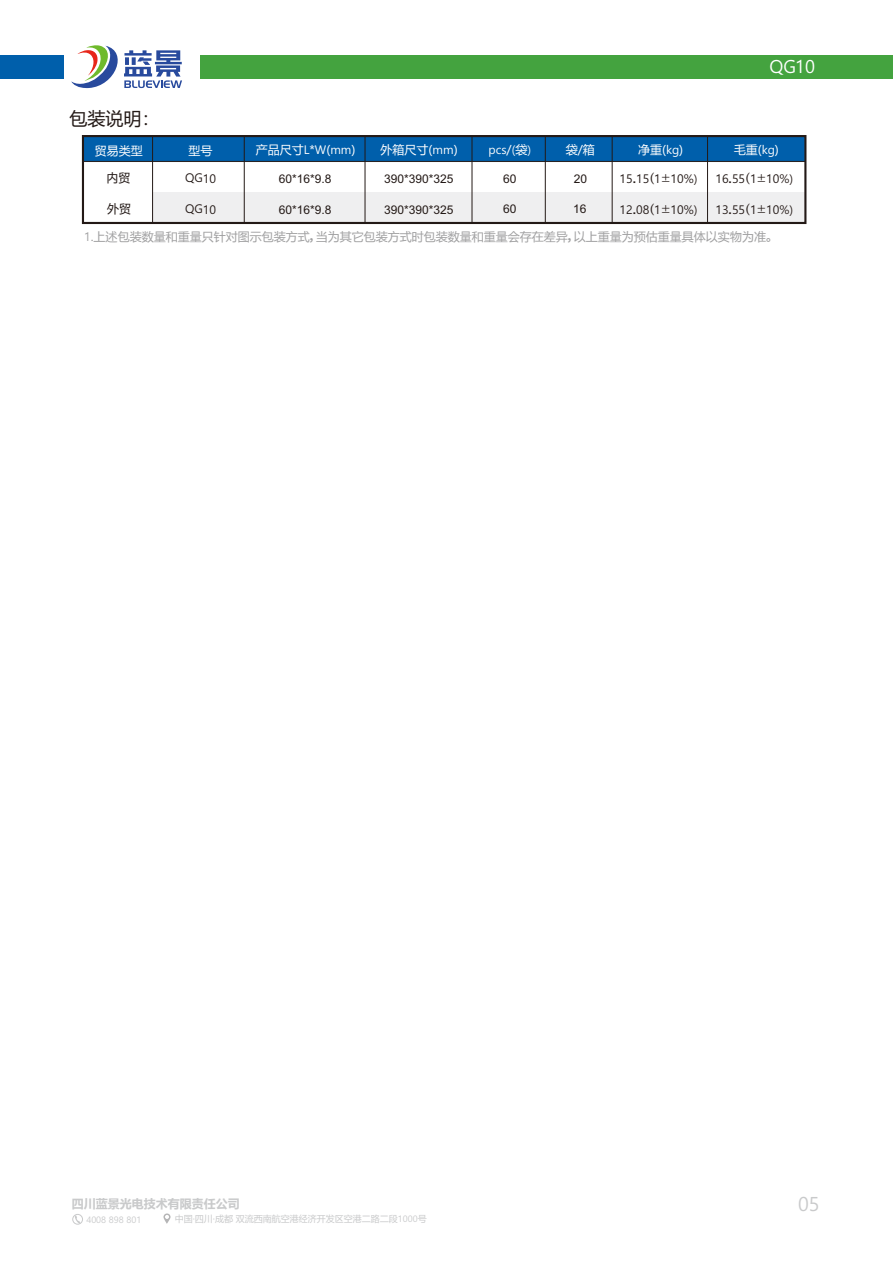
<style>
.page{position:relative;width:893px;height:1262px;background:#fff}
.page>*{position:absolute;margin:0;border:0;box-sizing:border-box;transform-origin:0 0}
.t1{font:19.5px "Malgun Gothic";color:#c9cacb}
.t2{font:18px "Microsoft Ya Hei";color:#231916}
.t3{font:18px "Malgun Gothic";color:#fff}
.t4{font:12px "Microsoft Ya Hei";color:#a0a0a1}
.t5{font:12px "Malgun Gothic";color:#231916}
.t6{font:12px "Arial";color:#231916}
.t7{font:12px "Microsoft Ya Hei";color:#fff}
.t8{font:700 12px "Microsoft Ya Hei";color:#c9cacb}
.t9{font:12px "Malgun Gothic";color:#fff}
.t10{font:12px "Microsoft Ya Hei";color:#231916}
.t11{font:9px "Microsoft Ya Hei";color:#c9cacb}
.t12{font:9px "Malgun Gothic";color:#c9cacb}
.s1{font-family:"Malgun Gothic"}
.s2{font-family:"Microsoft Ya Hei"}
.s3{font-family:"Yu Gothic";font-weight:700}
.s4{font-family:"Source Han Sans SC";font-weight:700}
</style>
<div class="page">
<div style="left:152px;top:192px;width:653px;height:31px;background:#efeff0"></div>
<svg style="left:75px;top:1216px;width:5px;height:6px"></svg>
<svg style="left:163px;top:1213px;width:7px;height:10px"></svg>
<div style="left:72px;top:1214px;width:11px;height:10px;border:1px solid #c9cacb;border-radius:50%"></div>
<svg style="left:85px;top:138px;width:718px;height:25px;background:#0a65ad"></svg>
<hr style="left:244px;top:136px;width:1px;height:87px;background:#231916">
<hr style="left:365px;top:136px;width:1px;height:87px;background:#231916">
<hr style="left:152px;top:136px;width:1px;height:87px;background:#231916">
<hr style="left:471px;top:136px;width:1px;height:87px;background:#231916">
<hr style="left:707px;top:136px;width:1px;height:87px;background:#231916">
<hr style="left:612px;top:136px;width:1px;height:87px;background:#231916">
<hr style="left:545px;top:136px;width:1px;height:87px;background:#231916">
<div style="left:0;top:55px;width:64px;height:23px;background:#005fab"></div>
<div style="left:200px;top:55px;width:693px;height:23px;background:#44a33f"></div>
<svg style="left:71px;top:45px;width:111px;height:44px"></svg>
<div style="left:82px;top:135px;width:724px;height:89px;border:2px solid #231916"></div>
<hr style="left:83px;top:161px;width:722px;height:1px;background:#231916">
<hr style="left:83px;top:223px;width:722px;height:1px;background:#231916">
<h2 class="t2" style="left:70px;top:110px;width:91px">包装说明：</h2>
<p class="t7" style="left:95px;top:145px;width:50px">贸易类型</p>
<p class="t10" style="left:106px;top:173px;width:25px">内贸</p>
<p class="t10" style="left:107px;top:203px;width:25px">外贸</p>
<h2 class="t3" style="left:769px;top:59px;width:47px">QG10</h2>
<p class="t7" style="left:189px;top:145px;width:25px">型号</p>
<p class="t7" style="left:256px;top:145px;width:101px">产品尺寸<span class="s1">L</span>*<span class="s1">W</span>(<span class="s1">mm</span>)</p>
<p class="t7" style="left:380px;top:144px;width:79px">外箱尺寸(<span class="s1">mm</span>)</p>
<p class="t9" style="left:488px;top:144px;width:44px">pcs<span class="s2">/</span>(<span class="s2">袋</span>)</p>
<p class="t7" style="left:565px;top:144px;width:31px">袋/箱</p>
<p class="t7" style="left:638px;top:144px;width:47px">净重(<span class="s1">kg</span>)</p>
<p class="t7" style="left:733px;top:144px;width:47px">毛重(<span class="s1">kg</span>)</p>
<p class="t5" style="left:185px;top:173px;width:32px">QG10</p>
<p class="t5" style="left:185px;top:204px;width:32px">QG10</p>
<p class="t6" style="left:279px;top:174px;width:54px">60*16*9.8</p>
<p class="t6" style="left:384px;top:174px;width:71px">390*390*325</p>
<p class="t6" style="left:503px;top:174px;width:15px">60</p>
<p class="t6" style="left:573px;top:174px;width:15px">20</p>
<p class="t5" style="left:619px;top:173px;width:79px">15<span class="s3">.</span>15<span class="s3">(</span>1<span class="s3">±</span>10%)</p>
<p class="t5" style="left:715px;top:173px;width:79px">16<span class="s3">.</span>55<span class="s3">(</span>1<span class="s3">±</span>10%)</p>
<p class="t6" style="left:279px;top:205px;width:54px">60*16*9.8</p>
<p class="t6" style="left:384px;top:205px;width:71px">390*390*325</p>
<p class="t6" style="left:503px;top:205px;width:15px">60</p>
<p class="t6" style="left:573px;top:205px;width:15px">16</p>
<p class="t5" style="left:619px;top:204px;width:79px">12<span class="s3">.</span>08<span class="s3">(</span>1<span class="s3">±</span>10%)</p>
<p class="t5" style="left:715px;top:204px;width:79px">13<span class="s3">.</span>55<span class="s3">(</span>1<span class="s3">±</span>10%)</p>
<p class="t4" style="left:84px;top:231px;width:695px"><span class="s1">1</span>.上述包装数量和重量只针对图示包装方式<span class="s4">，</span>当为其它包装方式时包装数量和重量会存在差异<span class="s4">，</span>以上重量为预估重量具体以实物为准<span class="s4">。</span></p>
<p class="t8" style="left:72px;top:1198px;width:169px">四川蓝景光电技术有限责任公司</p>
<h1 class="t1" style="left:798px;top:1195px;width:23px">05</h1>
<p class="t12" style="left:86px;top:1215px;width:56px">4008 898 801</p>
<p class="t11" style="left:175px;top:1215px;width:253px">中国·四川·成都 双流西南航空港经济开发区空港二路二段<span class="s1">1000</span>号</p>
</div>
